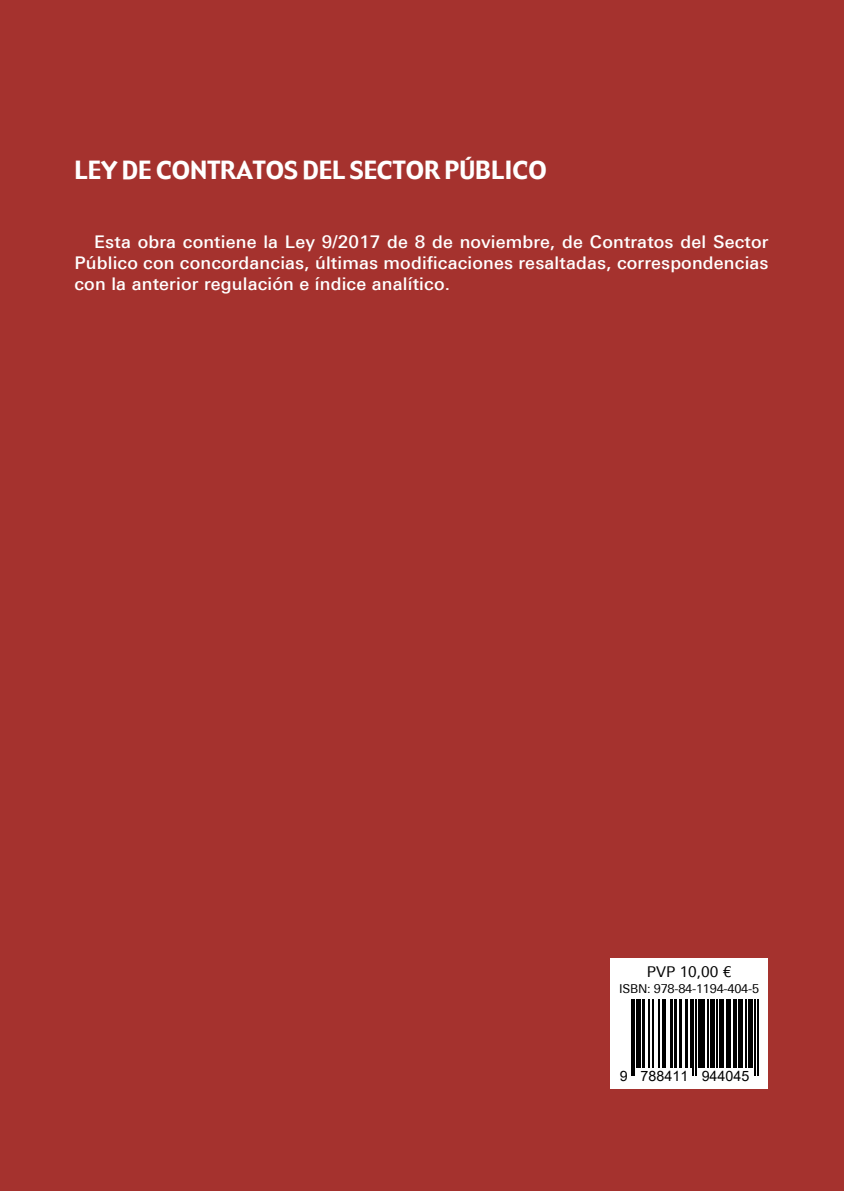
<style>
.page{position:relative;width:844px;height:1191px;background:#fff}
.page>*{position:absolute;margin:0;border:0;box-sizing:border-box;transform-origin:0 0}
.t1{font:24.5px "Gadget";color:#fff}
.t2{font:500 17.5px/21px "Univers Next Pro";letter-spacing:.01em;color:#fff;text-align:justify}
.t3{font:14.88px "Univers Next Pro";color:#000}
.t4{font:14.35px "Arial";color:#000}
.t5{font:12.25px "Univers Next Pro";letter-spacing:-.02em;color:#000}
</style>
<div class="page">
<div style="left:0;top:0;width:843px;height:1191px;background:#a5322e"></div>
<div style="left:610px;top:958px;width:158px;height:130px;background:#fff"></div>
<hr style="left:631px;top:999px;width:1px;height:76px;background:#000">
<hr style="left:633px;top:999px;width:2px;height:76px;background:#000">
<hr style="left:636px;top:999px;width:4px;height:69px;background:#000">
<hr style="left:641px;top:999px;width:3px;height:69px;background:#000">
<hr style="left:648px;top:999px;width:1px;height:69px;background:#000">
<hr style="left:652px;top:999px;width:1px;height:69px;background:#000">
<hr style="left:657px;top:999px;width:2px;height:69px;background:#000">
<hr style="left:661px;top:999px;width:2px;height:69px;background:#000">
<hr style="left:664px;top:999px;width:1px;height:69px;background:#000">
<hr style="left:669px;top:999px;width:3px;height:69px;background:#000">
<hr style="left:673px;top:999px;width:3px;height:69px;background:#000">
<hr style="left:679px;top:999px;width:2px;height:69px;background:#000">
<hr style="left:684px;top:999px;width:3px;height:69px;background:#000">
<hr style="left:690px;top:999px;width:1px;height:69px;background:#000">
<hr style="left:692px;top:999px;width:1px;height:76px;background:#000">
<hr style="left:695px;top:999px;width:1px;height:76px;background:#000">
<div style="left:697px;top:999px;width:5px;height:69px;background:#000"></div>
<hr style="left:703px;top:999px;width:1px;height:69px;background:#000">
<hr style="left:707px;top:999px;width:1px;height:69px;background:#000">
<hr style="left:710px;top:999px;width:4px;height:69px;background:#000">
<hr style="left:716px;top:999px;width:2px;height:69px;background:#000">
<hr style="left:719px;top:999px;width:4px;height:69px;background:#000">
<hr style="left:726px;top:999px;width:4px;height:69px;background:#000">
<hr style="left:732px;top:999px;width:2px;height:69px;background:#000">
<hr style="left:735px;top:999px;width:1px;height:69px;background:#000">
<hr style="left:738px;top:999px;width:4px;height:69px;background:#000">
<hr style="left:744px;top:999px;width:2px;height:69px;background:#000">
<hr style="left:748px;top:999px;width:4px;height:69px;background:#000">
<hr style="left:754px;top:999px;width:1px;height:76px;background:#000">
<hr style="left:756px;top:999px;width:2px;height:76px;background:#000">
<h1 class="t1" style="left:74px;top:154px;width:473px">LEY DE CONTRATOS DEL SECTOR PÚBLICO</h1>
<p class="t2" style="left:74px;top:231px;width:695px;text-indent:20px">Esta obra contiene la Ley 9/2017 de 8 de noviembre, de Contratos del Sector Público con concordancias, últimas modificaciones resaltadas, correspondencias con la anterior regulación e índice analítico.</p>
<p class="t3" style="left:646px;top:962px;width:86px">PVP 10,00 €</p>
<p class="t5" style="left:619px;top:981px;width:141px">ISBN: 978-84-1194-404-5</p>
<p class="t4" style="left:619px;top:1066px;width:131px">9 788411 944045</p>
</div>
